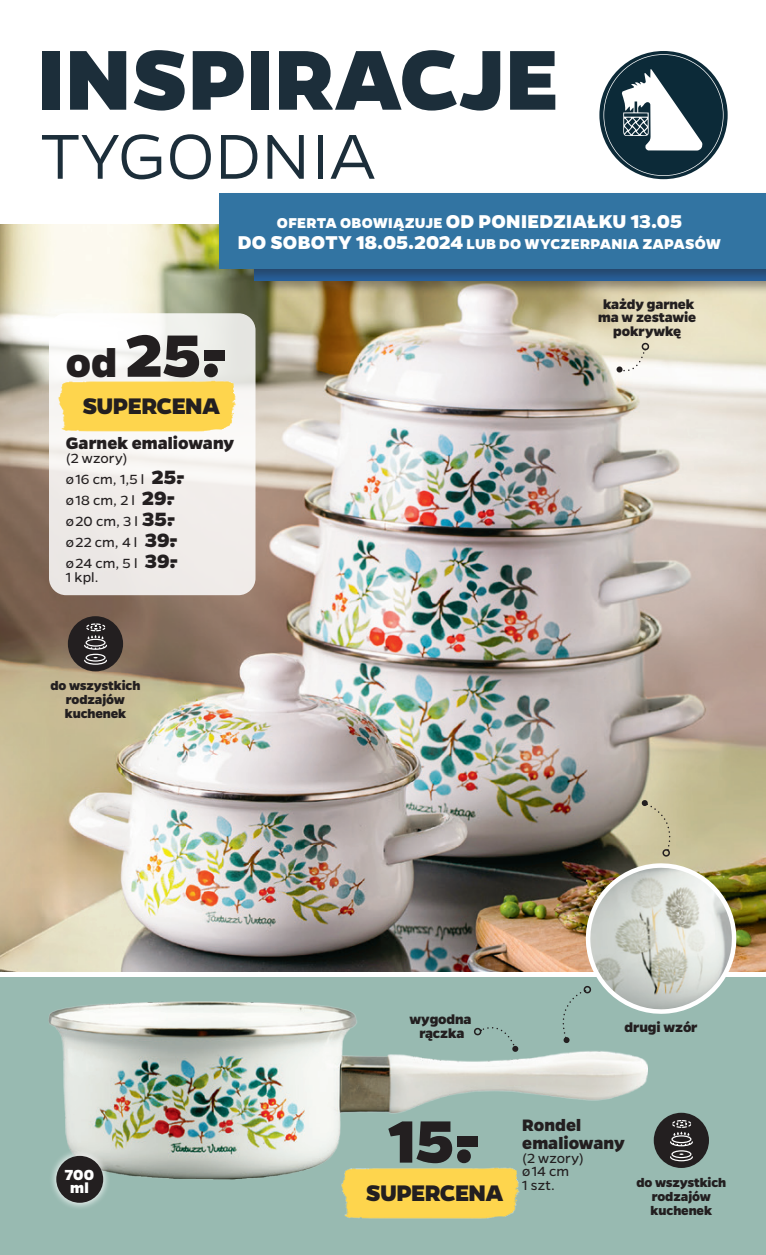
<style>
.page{position:relative;width:766px;height:1255px;background:#fff}
.page>*{position:absolute;margin:0;border:0;box-sizing:border-box;transform-origin:0 0}
.t1{font:800 96px "Gentona Netto";letter-spacing:.005em;color:#1c2e3a}
.t2{font:300 71.7px "Gentona Netto";color:#1c2e3a}
.t3{font:800 67.5px "Gentona Netto";color:#231f20}
.t4{font:800 25.5px "Gentona Netto";letter-spacing:-.02em;color:#231f20}
.t5{font:800 21px "Gentona Netto";letter-spacing:.015em;color:#fff}
.t6{font:800 18.75px/18px "Gentona Netto";letter-spacing:.005em;color:#231f20}
.t7{font:800 16.5px/13.2px "Gentona Netto";color:#fff;text-align:center}
.t8{font:800 16.2px "Gentona Netto";letter-spacing:.015em;color:#fff}
.t9{font:15px/21px "Gentona Netto";letter-spacing:.005em;color:#231f20}
.t10{font:800 15px/13.5px "Gentona Netto";letter-spacing:-.01em;color:#231f20;text-align:center}
.t11{font:800 14.1px/14.1px "Gentona Netto";letter-spacing:-.01em;color:#231f20;text-align:center}
.s1{font-size:16.2px}
.s2{font-size:21px}
.s3{font-size:45px}
.s4{font-weight:800;font-size:21.75px}
</style>
<div class="page">
<img style="left:0;top:224px;width:765px;height:747px">
<div style="left:0;top:977px;width:765px;height:277px;background:#98bab1"></div>
<img style="left:750px;top:545px;width:15px;height:164px">
<img style="left:49px;top:1001px;width:598px;height:179px">
<svg style="left:49px;top:313px;width:206px;height:282px;fill:#f0edea"></svg>
<svg style="left:619px;top:349px;width:26px;height:23px"></svg>
<div style="left:616px;top:366px;width:6px;height:7px;background:#231f20;border-radius:3px"></div>
<div style="left:641px;top:342px;width:8px;height:8px;border:2px solid #231f20;border-radius:3px"></div>
<svg style="left:473px;top:1022px;width:45px;height:30px"></svg>
<div style="left:48px;top:1147px;width:63px;height:63px;background:#fff;opacity:.75"></div>
<div style="left:56px;top:1155px;width:47px;height:47px;background:#231f20;border-radius:50%"></div>
<div style="left:68px;top:616px;width:55px;height:55px;background:#231f20;border-radius:50%"></div>
<svg style="left:84px;top:623px;width:23px;height:42px"></svg>
<div style="left:653px;top:1112px;width:55px;height:55px;background:#231f20;border-radius:50%"></div>
<svg style="left:670px;top:1120px;width:23px;height:41px"></svg>
<svg style="left:641px;top:799px;width:31px;height:58px;background:#c6be9a"></svg>
<img style="left:762px;top:483px;width:3px;height:64px">
<img style="left:736px;top:877px;width:29px;height:95px">
<img style="left:763px;top:808px;width:2px;height:64px">
<img style="left:316px;top:1161px;width:236px;height:58px">
<img style="left:557px;top:863px;width:179px;height:180px">
<img style="left:33px;top:374px;width:236px;height:64px">
<svg style="left:599px;top:51px;width:128px;height:128px"></svg>
<svg style="left:603px;top:54px;width:120px;height:122px"></svg>
<div style="left:252px;top:203px;width:513px;height:92px;background:#231f20;opacity:.41"></div>
<div style="left:217px;top:191px;width:548px;height:93px;background:#231f20;opacity:.41"></div>
<div style="left:219px;top:194px;width:546px;height:75px;background:#3274a2"></div>
<h1 class="t1" style="left:37px;top:24px;width:523px">INSPIRACJE</h1>
<h2 class="t2" style="left:41px;top:116px;width:336px">TYGODNIA</h2>
<h3 class="t5" style="left:277px;top:209px;width:406px"><span class="s1">OFERTA OBOWIĄZUJE</span> OD PONIEDZIAŁKU 13.05</h3>
<p class="t8" style="left:238px;top:235px;width:484px"><span class="s2">DO SOBOTY 18.05.2024</span> LUB DO WYCZERPANIA ZAPASÓW</p>
<h3 class="t3" style="left:66px;top:316px;width:164px"><span class="s3">od</span> 25-.</h3>
<h3 class="t4" style="left:82px;top:391px;width:139px">SUPERCENA</h3>
<p class="t10" style="left:598px;top:297px;width:99px">każdy garnek ma w zestawie pokrywkę</p>
<p class="t6" style="left:66px;top:434px;width:170px">Garnek emaliowany</p>
<p class="t9" style="left:66px;top:448px;width:121px">(2 wzory)<br>ø 16 cm, 1,5 l <span class="s4">25.- </span>ø 18 cm, 2 l <span class="s4">29.- </span>ø 20 cm, 3 l <span class="s4">35.- </span>ø 22 cm, 4 l <span class="s4">39.- </span>ø 24 cm, 5 l <span class="s4">39.-</span></p>
<p class="t9" style="left:66px;top:566px;width:34px">1 kpl.</p>
<p class="t11" style="left:51px;top:678px;width:91px">do wszystkich rodzajów kuchenek</p>
<p class="t7" style="left:65px;top:1167px;width:31px">700 ml</p>
<p class="t10" style="left:409px;top:1012px;width:64px">wygodna rączka</p>
<p class="t10" style="left:624px;top:1020px;width:74px">drugi wzór</p>
<h3 class="t3" style="left:388px;top:1102px;width:94px">15-.</h3>
<h3 class="t4" style="left:365px;top:1177px;width:139px">SUPERCENA</h3>
<p class="t6" style="left:522px;top:1115px;width:104px">Rondel emaliowany</p>
<p class="t9" style="left:522px;top:1150px;width:63px;line-height:13.8px">(2 wzory) ø 14 cm<br>1 szt.</p>
<p class="t11" style="left:636px;top:1174px;width:91px">do wszystkich rodzajów kuchenek</p>
</div>
